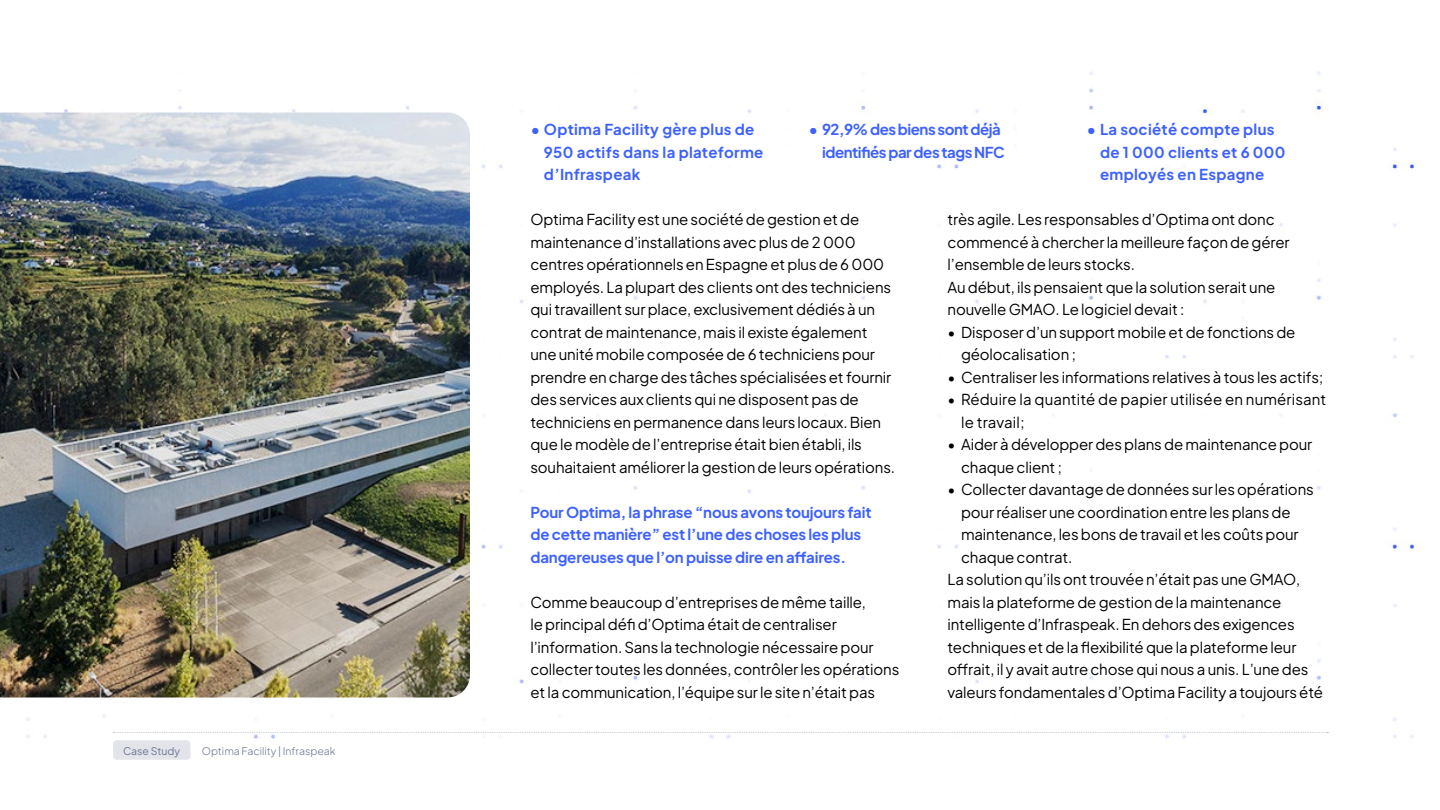
<style>
.page{position:relative;width:1440px;height:810px;background:#fff}
.page>*{position:absolute;margin:0;border:0;box-sizing:border-box;transform-origin:0 0}
.t1{font:15px/22.5px "Plus Jakarta Sans";letter-spacing:-.01em;color:#000}
.t2{font:700 15px/22.5px "Plus Jakarta Sans";letter-spacing:-.01em;color:#3d61ff}
.t3{font:700 15px/22.5px "Plus Jakarta Sans";letter-spacing:.02em;color:#3d61ff}
.t4{font:15px/22.5px "Plus Jakarta Sans";letter-spacing:.01em;color:#000}
.t5{font:700 15px/22.5px "Plus Jakarta Sans";letter-spacing:-.03em;color:#3d61ff;text-align:right}
.t6{font:300 10.5px "Plus Jakarta Sans";color:#6c7694}
.t7{font:10.5px "Plus Jakarta Sans";color:#6c7694}
</style>
<div class="page">
<img style="left:0;top:112px;width:470px;height:585px">
<svg style="left:113px;top:732px;width:1215px;height:1px"></svg>
<div style="left:113px;top:740px;width:77px;height:20px;background:#e2e4ea;border-radius:4px"></div>
<p class="t7" style="left:123px;top:742px;width:59px">Case Study</p>
<p class="t6" style="left:202px;top:742px;width:135px">Optima Facility | Infraspeak</p>
<p class="t3" style="left:544px;top:117px;width:221px;text-indent:-14px">• Optima Facility gère plus de<br>950 actifs dans la plateforme d’Infraspeak</p>
<p class="t5" style="left:809px;top:117px;width:198px">• 92,9% des biens sont déjà identifiés par des tags NFC</p>
<p class="t3" style="left:1100px;top:117px;width:187px;text-indent:-14px">• La société compte plus de 1 000 clients et 6 000 employés en Espagne</p>
<p class="t1" style="left:530px;top:207px;width:366px">Optima Facility est une société de gestion et de maintenance d’installations avec plus de 2 000 centres opérationnels en Espagne et plus de 6 000 employés. La plupart des clients ont des techniciens qui travaillent sur place, exclusivement dédiés à un contrat de maintenance, mais il existe également une unité mobile composée de 6 techniciens pour prendre en charge des tâches spécialisées et fournir des services aux clients qui ne disposent pas de techniciens en permanence dans leurs locaux. Bien que le modèle de l’entreprise était bien établi, ils souhaitaient améliorer la gestion de leurs opérations.</p>
<p class="t2" style="left:530px;top:499px;width:343px">Pour Optima, la phrase “nous avons toujours fait de cette manière” est l’une des choses les plus dangereuses que l’on puisse dire en affaires.</p>
<p class="t1" style="left:530px;top:589px;width:370px">Comme beaucoup d’entreprises de même taille,<br>le principal défi d’Optima était de centraliser l’information. Sans la technologie nécessaire pour collecter toutes les données, contrôler les opérations et la communication, l’équipe sur le site n’était pas</p>
<p class="t1" style="left:948px;top:207px;width:343px">très agile. Les responsables d’Optima ont donc commencé à chercher la meilleure façon de gérer l’ensemble de leurs stocks.<br>Au début, ils pensaient que la solution serait une nouvelle GMAO. Le logiciel devait :</p>
<p class="t1" style="left:961px;top:319px;width:336px;text-indent:-14px">• Disposer d’un support mobile et de fonctions de géolocalisation ;</p>
<p class="t1" style="left:948px;top:364px;width:377px">• Centraliser les informations relatives à tous les actifs;</p>
<p class="t4" style="left:961px;top:387px;width:367px;text-indent:-14px">• Réduire la quantité de papier utilisée en numérisant le travail;</p>
<p class="t1" style="left:961px;top:432px;width:353px;text-indent:-14px">• Aider à développer des plans de maintenance pour chaque client ;</p>
<p class="t1" style="left:948px;top:477px;width:368px">• Collecter davantage de données sur les opérations</p>
<p class="t1" style="left:961px;top:499px;width:331px">pour réaliser une coordination entre les plans de</p>
<p class="t1" style="left:961px;top:522px;width:339px">maintenance, les bons de travail et les coûts pour</p>
<p class="t1" style="left:961px;top:544px;width:113px">chaque contrat.</p>
<p class="t1" style="left:948px;top:567px;width:354px">La solution qu’ils ont trouvée n’était pas une GMAO,</p>
<p class="t1" style="left:948px;top:589px;width:335px">mais la plateforme de gestion de la maintenance</p>
<p class="t1" style="left:948px;top:612px;width:349px">intelligente d’Infraspeak. En dehors des exigences</p>
<p class="t1" style="left:948px;top:634px;width:350px">techniques et de la flexibilité que la plateforme leur</p>
<p class="t1" style="left:948px;top:657px;width:362px">offrait, il y avait autre chose qui nous a unis. L’une des</p>
<p class="t1" style="left:948px;top:679px;width:377px">valeurs fondamentales d’Optima Facility a toujours été</p>
</div>
